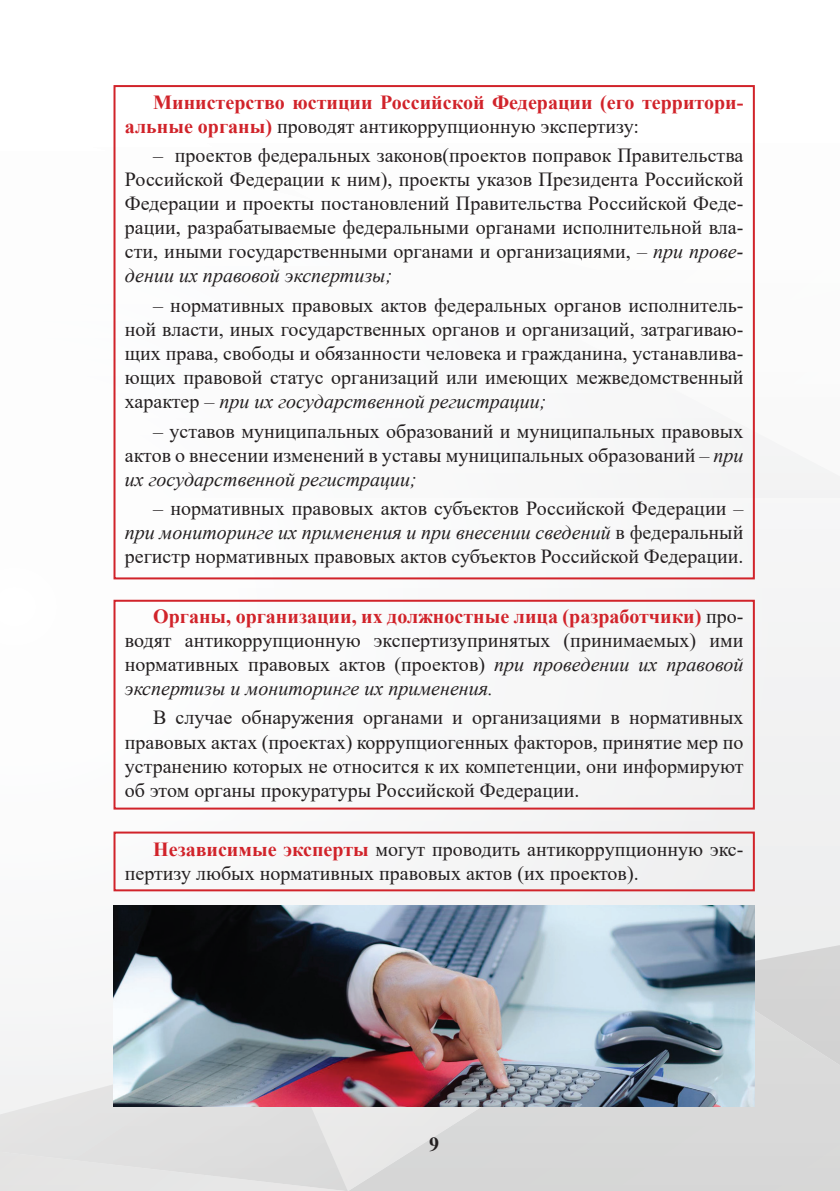
<style>
.page{position:relative;width:840px;height:1191px;background:#fff}
.page>*{position:absolute;margin:0;border:0;box-sizing:border-box;transform-origin:0 0}
.t1{font:20px/24px "Times New Roman";color:#231f20;text-align:justify}
.t2{font:700 20px/24px "Times New Roman";color:#d1232a}
.t3{font:700 20px "Times New Roman";color:#231f20}
.s1{font-weight:400;color:#231f20}
.s2{font-style:italic}
.s3{font-weight:700;color:#d1232a}
</style>
<div class="page">
<div style="left:0;top:0;width:839px;height:1191px;background:#fbfbfb"></div>
<svg style="left:754px;top:939px;width:85px;height:33px"></svg>
<div style="left:694px;top:972px;width:145px;height:219px;background:#d8d8d8"></div>
<svg style="left:348px;top:1106px;width:346px;height:85px;background:#d9d9d9"></svg>
<svg style="left:0;top:1084px;width:348px;height:56px;background:#e2e1e1"></svg>
<div style="left:0;top:1140px;width:348px;height:51px;background:#e1e1e1"></div>
<div style="left:113px;top:85px;width:641px;height:494px;border:2px solid #d1232a"></div>
<div style="left:113px;top:600px;width:641px;height:209px;border:2px solid #d1232a"></div>
<div style="left:113px;top:831px;width:641px;height:60px;border:2px solid #d1232a"></div>
<img style="left:113px;top:905px;width:641px;height:201px">
<p class="t2" style="left:125px;top:89px;width:619px;text-indent:28px">Министерство юстиции Российской Федерации (его территори&shy;альные органы) <span class="s1">проводят антикоррупционную экспертизу:</span></p>
<p class="t1" style="left:125px;top:143px;width:619px;text-indent:28px">– проектов федеральных законов(проектов поправок Правительства Российской Федерации к ним), проекты указов Президента Российской Федерации и проекты постановлений Правительства Российской Феде&shy;рации, разрабатываемые федеральными органами исполнительной вла&shy;сти, иными государственными органами и организациями, <span class="s2">– при прове&shy;дении их правовой экспертизы;</span></p>
<p class="t1" style="left:125px;top:293px;width:619px;text-indent:28px">– нормативных правовых актов федеральных органов исполнитель&shy;ной власти, иных государственных органов и организаций, затрагиваю&shy;щих права, свободы и обязанности человека и гражданина, устанавлива&shy;ющих правовой статус организаций или имеющих межведомственный характер <span class="s2">– при их государственной регистрации;</span></p>
<p class="t1" style="left:125px;top:418px;width:619px;text-indent:28px">– уставов муниципальных образований и муниципальных правовых актов о внесении изменений в уставы муниципальных образований <span class="s2">– при их государственной регистрации;</span></p>
<p class="t1" style="left:125px;top:496px;width:619px;text-indent:28px">– нормативных правовых актов субъектов Российской Федерации <span class="s2">– при мониторинге их применения и при внесении сведений</span> в федеральный регистр нормативных правовых актов субъектов Российской Федерации.</p>
<p class="t1" style="left:125px;top:603px;width:619px;text-indent:28px"><span class="s3">Органы, организации, их должностные лица (разработчики)</span> про&shy;водят антикоррупционную экспертизупринятых (принимаемых) ими нормативных правовых актов (проектов) <span class="s2">при проведении их правовой экспертизы и мониторинге их применения.</span></p>
<p class="t1" style="left:125px;top:705px;width:619px;text-indent:28px">В случае обнаружения органами и организациями в нормативных правовых актах (проектах) коррупциогенных факторов, принятие мер по устранению которых не относится к их компетенции, они информируют об этом органы прокуратуры Российской Федерации.</p>
<p class="t1" style="left:125px;top:836px;width:619px;text-indent:28px"><span class="s3">Независимые эксперты</span> могут проводить антикоррупционную экс&shy;пертизу любых нормативных правовых актов (их проектов).</p>
<p class="t3" style="left:429px;top:1130px;width:11px">9</p>
</div>
